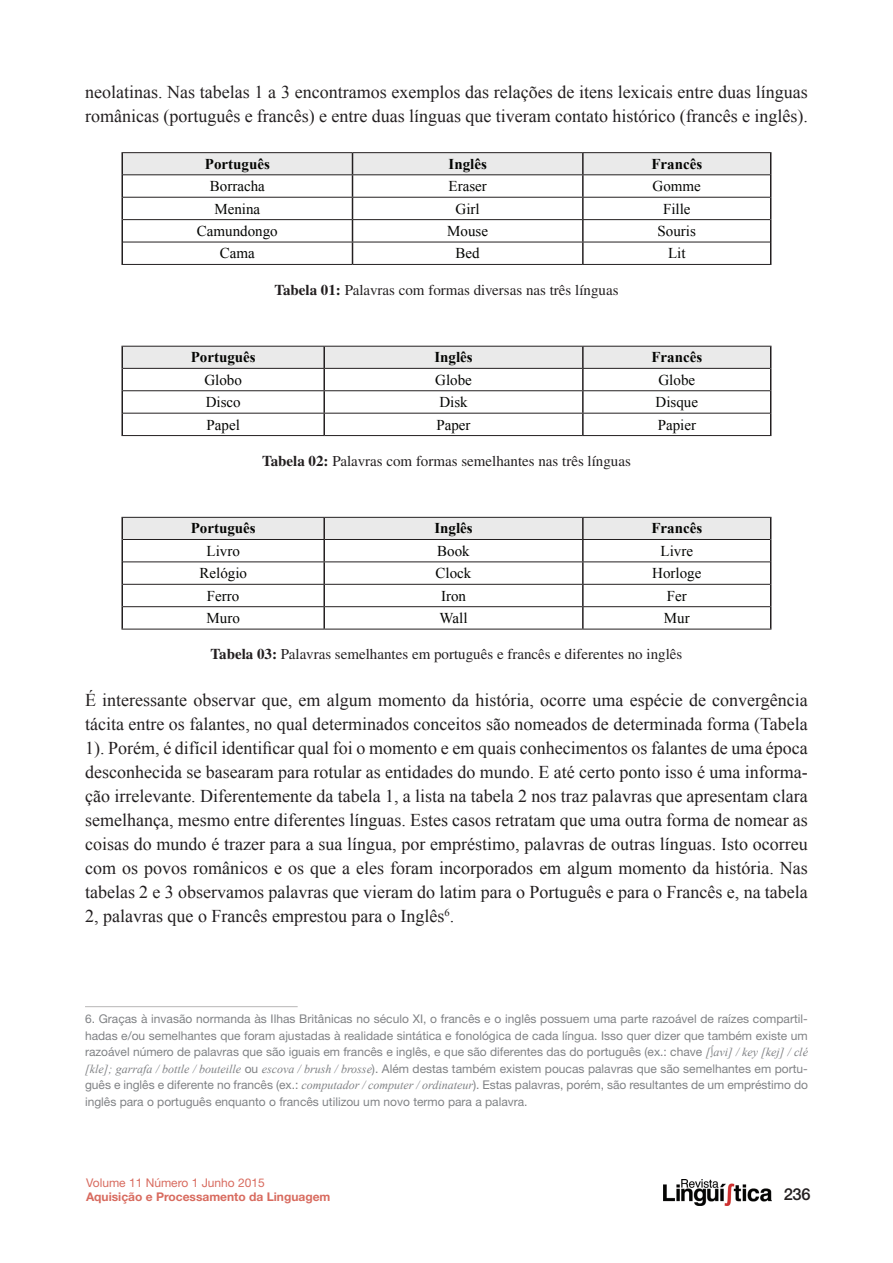
<style>
.page{position:relative;width:893px;height:1263px;background:#fff}
.page>*{position:absolute;margin:0;border:0;box-sizing:border-box;transform-origin:0 0}
.t1{font:18px/24px "Times New Roman";color:#231f20}
.t2{font:500 16.5px "Helvetica Neue LT Std";color:#231f20}
.t3{font:15px "Times New Roman";color:#040503}
.t4{font:15px "Times LT Std";color:#231f20}
.t5{font:700 15px "Times New Roman";color:#040503}
.t6{font:12px/16.5px "Helvetica Neue LT Std";color:#808285;text-align:justify}
.t7{font:700 12px "Helvetica Neue LT Std";color:#d86b5f}
.t8{font:12px "Helvetica Neue LT Std";color:#d86b5f}
.s1{font-weight:700}
.s2{font-family:"Times New Roman";font-style:italic}
</style>
<div class="page">
<img style="left:663px;top:1179px;width:109px;height:27px">
<hr style="left:121px;top:152px;width:231px;height:1px;background:#231f20">
<hr style="left:352px;top:152px;width:231px;height:1px;background:#231f20">
<hr style="left:583px;top:152px;width:188px;height:1px;background:#231f20">
<hr style="left:121px;top:264px;width:231px;height:1px;background:#231f20">
<hr style="left:352px;top:264px;width:231px;height:1px;background:#231f20">
<hr style="left:583px;top:264px;width:188px;height:1px;background:#231f20">
<hr style="left:121px;top:153px;width:2px;height:22px;background:#231f20">
<hr style="left:121px;top:175px;width:2px;height:22px;background:#231f20">
<hr style="left:121px;top:197px;width:2px;height:23px;background:#231f20">
<hr style="left:121px;top:220px;width:2px;height:22px;background:#231f20">
<hr style="left:121px;top:242px;width:2px;height:22px;background:#231f20">
<svg style="left:122px;top:153px;width:649px;height:111px"></svg>
<hr style="left:121px;top:346px;width:203px;height:1px;background:#231f20">
<hr style="left:121px;top:435px;width:203px;height:1px;background:#231f20">
<hr style="left:324px;top:435px;width:259px;height:1px;background:#231f20">
<hr style="left:583px;top:435px;width:188px;height:1px;background:#231f20">
<hr style="left:121px;top:347px;width:2px;height:21px;background:#231f20">
<hr style="left:121px;top:368px;width:2px;height:23px;background:#231f20">
<hr style="left:121px;top:391px;width:2px;height:22px;background:#231f20">
<hr style="left:121px;top:413px;width:2px;height:22px;background:#231f20">
<svg style="left:122px;top:346px;width:649px;height:89px"></svg>
<hr style="left:121px;top:517px;width:203px;height:1px;background:#231f20">
<hr style="left:121px;top:629px;width:203px;height:1px;background:#231f20">
<hr style="left:324px;top:629px;width:259px;height:1px;background:#231f20">
<hr style="left:583px;top:629px;width:188px;height:1px;background:#231f20">
<hr style="left:121px;top:518px;width:2px;height:21px;background:#231f20">
<hr style="left:121px;top:539px;width:2px;height:23px;background:#231f20">
<hr style="left:121px;top:562px;width:2px;height:22px;background:#231f20">
<hr style="left:121px;top:584px;width:2px;height:23px;background:#231f20">
<hr style="left:121px;top:607px;width:2px;height:22px;background:#231f20">
<svg style="left:122px;top:517px;width:649px;height:112px"></svg>
<hr style="left:85px;top:1006px;width:213px;height:1px;background:#c0bfbf">
<p class="t1" style="left:85px;top:79px;width:724px">neolatinas. Nas tabelas 1 a 3 encontramos exemplos das relações de itens lexicais entre duas línguas românicas (português e francês) e entre duas línguas que tiveram contato histórico (francês e inglês).</p>
<p class="t5" style="left:205px;top:155px;width:66px">Português</p>
<p class="t5" style="left:448px;top:155px;width:40px">Inglês</p>
<p class="t5" style="left:651px;top:155px;width:52px">Francês</p>
<p class="t3" style="left:210px;top:178px;width:56px">Borracha</p>
<p class="t3" style="left:448px;top:178px;width:40px">Eraser</p>
<p class="t3" style="left:653px;top:178px;width:50px">Gomme</p>
<p class="t3" style="left:214px;top:200px;width:47px">Menina</p>
<p class="t3" style="left:456px;top:200px;width:26px">Girl</p>
<p class="t3" style="left:663px;top:200px;width:29px">Fille</p>
<p class="t3" style="left:197px;top:223px;width:82px">Camundongo</p>
<p class="t3" style="left:447px;top:223px;width:42px">Mouse</p>
<p class="t3" style="left:658px;top:223px;width:40px">Souris</p>
<p class="t3" style="left:220px;top:245px;width:36px">Cama</p>
<p class="t3" style="left:456px;top:245px;width:26px">Bed</p>
<p class="t3" style="left:668px;top:245px;width:19px">Lit</p>
<p class="t4" style="left:274px;top:281px;width:346px"><span class="s1">Tabela 01:</span> Palavras com formas diversas nas três línguas</p>
<p class="t5" style="left:191px;top:349px;width:66px">Português</p>
<p class="t5" style="left:434px;top:349px;width:40px">Inglês</p>
<p class="t5" style="left:651px;top:349px;width:52px">Francês</p>
<p class="t3" style="left:204px;top:371px;width:39px">Globo</p>
<p class="t3" style="left:435px;top:371px;width:38px">Globe</p>
<p class="t3" style="left:658px;top:371px;width:38px">Globe</p>
<p class="t3" style="left:206px;top:394px;width:36px">Disco</p>
<p class="t3" style="left:439px;top:394px;width:30px">Disk</p>
<p class="t3" style="left:656px;top:394px;width:44px">Disque</p>
<p class="t3" style="left:207px;top:416px;width:35px">Papel</p>
<p class="t3" style="left:436px;top:416px;width:36px">Paper</p>
<p class="t3" style="left:658px;top:416px;width:40px">Papier</p>
<p class="t4" style="left:262px;top:452px;width:370px"><span class="s1">Tabela 02:</span> Palavras com formas semelhantes nas três línguas</p>
<p class="t5" style="left:191px;top:520px;width:66px">Português</p>
<p class="t5" style="left:434px;top:520px;width:40px">Inglês</p>
<p class="t5" style="left:651px;top:520px;width:52px">Francês</p>
<p class="t3" style="left:207px;top:542px;width:35px">Livro</p>
<p class="t3" style="left:437px;top:542px;width:34px">Book</p>
<p class="t3" style="left:661px;top:542px;width:34px">Livre</p>
<p class="t3" style="left:199px;top:565px;width:49px">Relógio</p>
<p class="t3" style="left:436px;top:565px;width:37px">Clock</p>
<p class="t3" style="left:652px;top:565px;width:51px">Horloge</p>
<p class="t3" style="left:207px;top:587px;width:34px">Ferro</p>
<p class="t3" style="left:441px;top:587px;width:26px">Iron</p>
<p class="t3" style="left:667px;top:587px;width:21px">Fer</p>
<p class="t3" style="left:207px;top:610px;width:35px">Muro</p>
<p class="t3" style="left:440px;top:610px;width:29px">Wall</p>
<p class="t3" style="left:664px;top:610px;width:27px">Mur</p>
<p class="t4" style="left:211px;top:646px;width:473px"><span class="s1">Tabela 03:</span> Palavras semelhantes em português e francês e diferentes no inglês</p>
<p class="t1" style="left:85px;top:688px;width:724px;text-align:justify">É interessante observar que, em algum momento da história, ocorre uma espécie de convergência tácita entre os falantes, no qual determinados conceitos são nomeados de determinada forma (Tabela 1). Porém, é difícil identificar qual foi o momento e em quais conhecimentos os falantes de uma época desconhecida se basearam para rotular as entidades do mundo. E até certo ponto isso é uma informa&shy;ção irrelevante. Diferentemente da tabela 1, a lista na tabela 2 nos traz palavras que apresentam clara semelhança, mesmo entre diferentes línguas. Estes casos retratam que uma outra forma de nomear as coisas do mundo é trazer para a sua língua, por empréstimo, palavras de outras línguas. Isto ocorreu com os povos românicos e os que a eles foram incorporados em algum momento da história. Nas tabelas 2 e 3 observamos palavras que vieram do latim para o Português e para o Francês e, na tabela 2, palavras que o Francês emprestou para o Inglês<sup>6</sup>.</p>
<p class="t6" style="left:85px;top:1010px;width:724px">6. Graças à invasão normanda às Ilhas Britânicas no século XI, o francês e o inglês possuem uma parte razoável de raízes compartil&shy;hadas e/ou semelhantes que foram ajustadas à realidade sintática e fonológica de cada língua. Isso quer dizer que também existe um razoável número de palavras que são iguais em francês e inglês, e que são diferentes das do português (ex.: chave <span class="s2">[∫avi] / key [kej] / clé [kle]; garrafa / bottle / bouteille</span> ou <span class="s2">escova / brush / brosse</span>). Além destas também existem poucas palavras que são semelhantes em portu&shy;guês e inglês e diferente no francês (ex.: <span class="s2">computador / computer / ordinateur</span>). Estas palavras, porém, são resultantes de um empréstimo do inglês para o português enquanto o francês utilizou um novo termo para a palavra.</p>
<p class="t8" style="left:86px;top:1175px;width:180px">Volume 11 Número 1 Junho 2015</p>
<p class="t7" style="left:86px;top:1189px;width:246px">Aquisição e Processamento da Linguagem</p>
<p class="t2" style="left:784px;top:1184px;width:28px">236</p>
</div>
